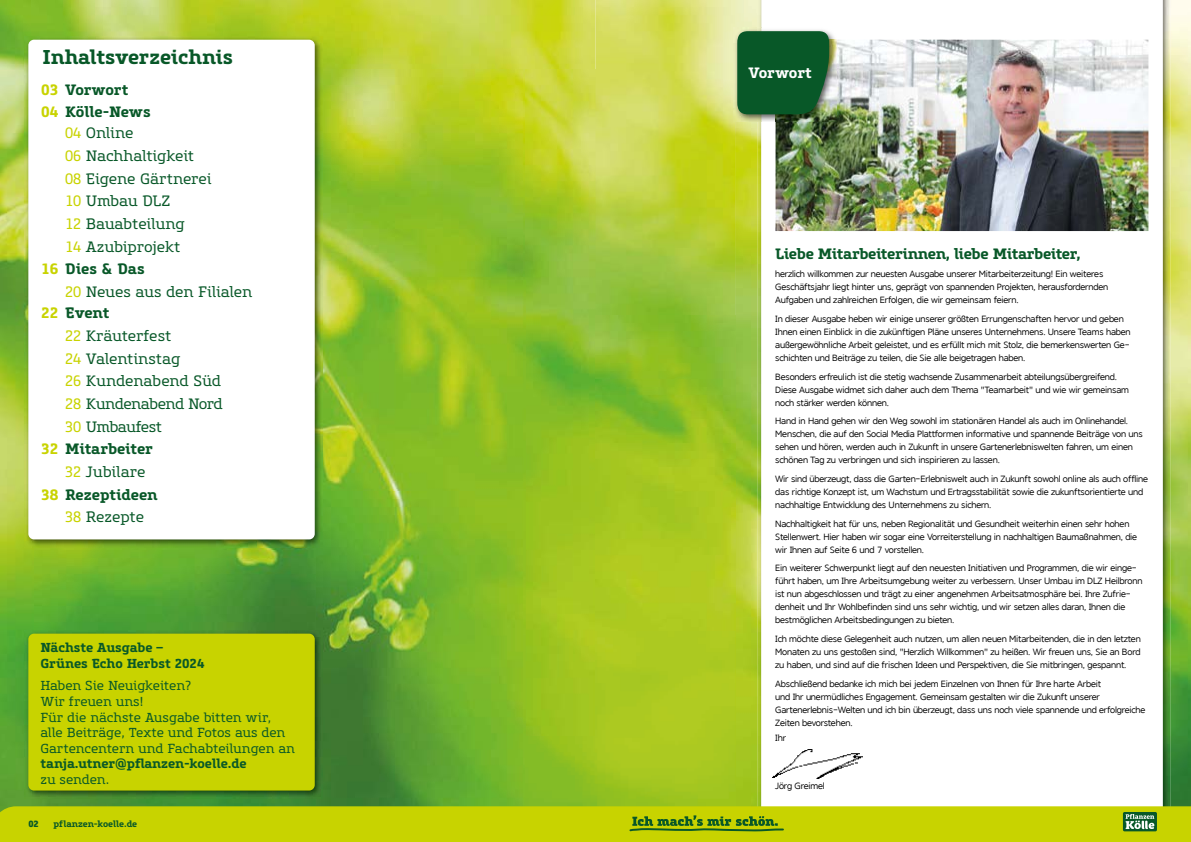
<style>
.page{position:relative;width:1191px;height:842px;background:#fff}
.page>*{position:absolute;margin:0;border:0;box-sizing:border-box;transform-origin:0 0}
.t1{font:700 20px "Core Slab M65";letter-spacing:-.005em;color:#085828}
.t2{font:15px/22.7px "Core Slab M45";letter-spacing:-.01em;color:#085828}
.t3{font:700 15px/22.7px "Core Slab M65";letter-spacing:-.015em;color:#085828}
.t4{font:700 15px "Core Slab M65";letter-spacing:-.015em;color:#fff}
.t5{font:13px/15.6px "Core Slab M45";letter-spacing:-.01em;color:#085828}
.t6{font:700 13px/15.6px "Core Slab M65";color:#085828}
.t7{font:9px/13px "Core Sans";letter-spacing:-.02em;color:#000}
.t8{font:700 9px "Core Slab M65";letter-spacing:-.005em;color:#085828}
.t9{font:800 9px "Core Slab M75";color:#085828}
.s1{color:#c8d300}
</style>
<div class="page">
<img style="left:0;top:0;width:595px;height:70px">
<img style="left:0;top:70px;width:35px;height:736px">
<img style="left:322px;top:70px;width:203px;height:421px">
<img style="left:525px;top:70px;width:70px;height:736px">
<img style="left:315px;top:491px;width:211px;height:315px">
<img style="left:35px;top:547px;width:280px;height:83px">
<img style="left:35px;top:798px;width:280px;height:8px">
<img style="left:25px;top:36px;width:297px;height:511px">
<div style="left:28px;top:40px;width:287px;height:499px;background:#fff;border-radius:6px"></div>
<img style="left:25px;top:630px;width:297px;height:168px">
<div style="left:28px;top:634px;width:287px;height:156px;background:#c8d300;border-radius:6px"></div>
<img style="left:595px;top:0;width:140px;height:806px">
<img style="left:1170px;top:0;width:21px;height:806px">
<img style="left:735px;top:122px;width:22px;height:684px">
<img style="left:1162px;top:0;width:8px;height:806px">
<img style="left:757px;top:122px;width:4px;height:684px">
<img style="left:775px;top:40px;width:373px;height:191px">
<img style="left:733px;top:28px;width:104px;height:94px">
<img style="left:775px;top:40px;width:62px;height:82px">
<svg style="left:737px;top:31px;width:92px;height:83px;background:#115c2e"></svg>
<img style="left:772px;top:749px;width:90px;height:29px">
<svg style="left:0;top:806px;width:1191px;height:36px;background:#c1cf03"></svg>
<h1 class="t1" style="left:43px;top:44px;width:192px">Inhaltsverzeichnis</h1>
<h2 class="t3" style="left:41px;top:78px;width:111px"><span class="s1">03</span> Vorwort<br><span class="s1">04</span> Kölle-News</h2>
<h2 class="t2" style="left:65px;top:122px;width:148px"><span class="s1">04</span> Online<br><span class="s1">06</span> Nachhaltigkeit<br><span class="s1">08</span> Eigene Gärtnerei<br><span class="s1">10</span> Umbau DLZ<br><span class="s1">12</span> Bauabteilung<br><span class="s1">14</span> Azubiprojekt</h2>
<h2 class="t3" style="left:41px;top:258px;width:105px"><span class="s1">16</span> Dies &amp; Das</h2>
<h2 class="t2" style="left:65px;top:281px;width:189px"><span class="s1">20</span> Neues aus den Filialen</h2>
<h2 class="t3" style="left:41px;top:302px;width:70px"><span class="s1">22</span> Event</h2>
<h2 class="t2" style="left:65px;top:325px;width:159px"><span class="s1">22</span> Kräuterfest<br><span class="s1">24</span> Valentinstag<br><span class="s1">26</span> Kundenabend Süd<br><span class="s1">28</span> Kundenabend Nord<br><span class="s1">30</span> Umbaufest</h2>
<h2 class="t3" style="left:41px;top:438px;width:113px"><span class="s1">32</span> Mitarbeiter</h2>
<h2 class="t2" style="left:65px;top:461px;width:82px"><span class="s1">32</span> Jubilare</h2>
<h2 class="t3" style="left:41px;top:483px;width:118px"><span class="s1">38</span> Rezeptideen</h2>
<h2 class="t2" style="left:65px;top:506px;width:81px"><span class="s1">38</span> Rezepte</h2>
<h3 class="t6" style="left:40px;top:640px;width:165px">Nächste Ausgabe –<br>Grünes Echo Herbst 2024</h3>
<h3 class="t5" style="left:40px;top:678px;width:256px">Haben Sie Neuigkeiten?<br>Wir freuen uns!<br>Für die nächste Ausgabe bitten wir, alle Beiträge, Texte und Fotos aus den<br>Gartencentern und Fachabteilungen an</h3>
<h3 class="t6" style="left:40px;top:756px;width:208px">tanja.utner@pflanzen-koelle.de</h3>
<h3 class="t5" style="left:40px;top:772px;width:70px">zu senden.</h3>
<p class="t9" style="left:28px;top:818px;width:12px">02</p>
<p class="t8" style="left:54px;top:818px;width:85px">pflanzen-koelle.de</p>
<h2 class="t4" style="left:748px;top:63px;width:65px">Vorwort</h2>
<h2 class="t3" style="left:775px;top:242px;width:307px">Liebe Mitarbeiterinnen, liebe Mitarbeiter,</h2>
<p class="t7" style="left:775px;top:268px;width:335px">herzlich willkommen zur neuesten Ausgabe unserer Mitarbeiterzeitung! Ein weiteres<br>Geschäftsjahr liegt hinter uns, geprägt von spannenden Projekten, herausfordernden<br>Aufgaben und zahlreichen Erfolgen, die wir gemeinsam feiern.</p>
<p class="t7" style="left:775px;top:312px;width:357px">In dieser Ausgabe heben wir einige unserer größten Errungenschaften hervor und geben Ihnen einen Einblick in die zukünftigen Pläne unseres Unternehmens. Unsere Teams haben außergewöhnliche Arbeit geleistet, und es erfüllt mich mit Stolz, die bemerkenswerten Ge&shy;schichten und Beiträge zu teilen, die Sie alle beigetragen haben.</p>
<p class="t7" style="left:775px;top:370px;width:355px">Besonders erfreulich ist die stetig wachsende Zusammenarbeit abteilungsübergreifend.<br>Diese Ausgabe widmet sich daher auch dem Thema "Teamarbeit" und wie wir gemeinsam noch stärker werden können.</p>
<p class="t7" style="left:775px;top:415px;width:369px">Hand in Hand gehen wir den Weg sowohl im stationären Handel als auch im Onlinehandel.<br>Menschen, die auf den Social Media Plattformen informative und spannende Beiträge von uns sehen und hören, werden auch in Zukunft in unsere Gartenerlebniswelten fahren, um einen schönen Tag zu verbringen und sich inspirieren zu lassen.</p>
<p class="t7" style="left:775px;top:472px;width:374px">Wir sind überzeugt, dass die Garten-Erlebniswelt auch in Zukunft sowohl online als auch offline das richtige Konzept ist, um Wachstum und Ertragsstabilität sowie die zukunftsorientierte und nachhaltige Entwicklung des Unternehmens zu sichern.</p>
<p class="t7" style="left:775px;top:517px;width:363px">Nachhaltigkeit hat für uns, neben Regionalität und Gesundheit weiterhin einen sehr hohen<br>Stellenwert. Hier haben wir sogar eine Vorreiterstellung in nachhaltigen Baumaßnahmen, die wir Ihnen auf Seite 6 und 7 vorstellen.</p>
<p class="t7" style="left:775px;top:562px;width:369px">Ein weiterer Schwerpunkt liegt auf den neuesten Initiativen und Programmen, die wir einge&shy;führt haben, um Ihre Arbeitsumgebung weiter zu verbessern. Unser Umbau im DLZ Heilbronn ist nun abgeschlossen und trägt zu einer angenehmen Arbeitsatmosphäre bei. Ihre Zufrie&shy;denheit und Ihr Wohlbefinden sind uns sehr wichtig, und wir setzen alles daran, Ihnen die bestmöglichen Arbeitsbedingungen zu bieten.</p>
<p class="t7" style="left:775px;top:632px;width:367px;text-align:justify">Ich möchte diese Gelegenheit auch nutzen, um allen neuen Mitarbeitenden, die in den letzten Monaten zu uns gestoßen sind, "Herzlich Willkommen" zu heißen. Wir freuen uns, Sie an Bord zu haben, und sind auf die frischen Ideen und Perspektiven, die Sie mitbringen, gespannt.</p>
<p class="t7" style="left:775px;top:677px;width:372px">Abschließend bedanke ich mich bei jedem Einzelnen von Ihnen für Ihre harte Arbeit<br>und Ihr unermüdliches Engagement. Gemeinsam gestalten wir die Zukunft unserer Gartenerlebnis-Welten und ich bin überzeugt, dass uns noch viele spannende und erfolgreiche Zeiten bevorstehen.</p>
<p class="t7" style="left:775px;top:732px;width:12px">Ihr</p>
<p class="t7" style="left:775px;top:779px;width:51px">Jörg Greimel</p>
</div>
